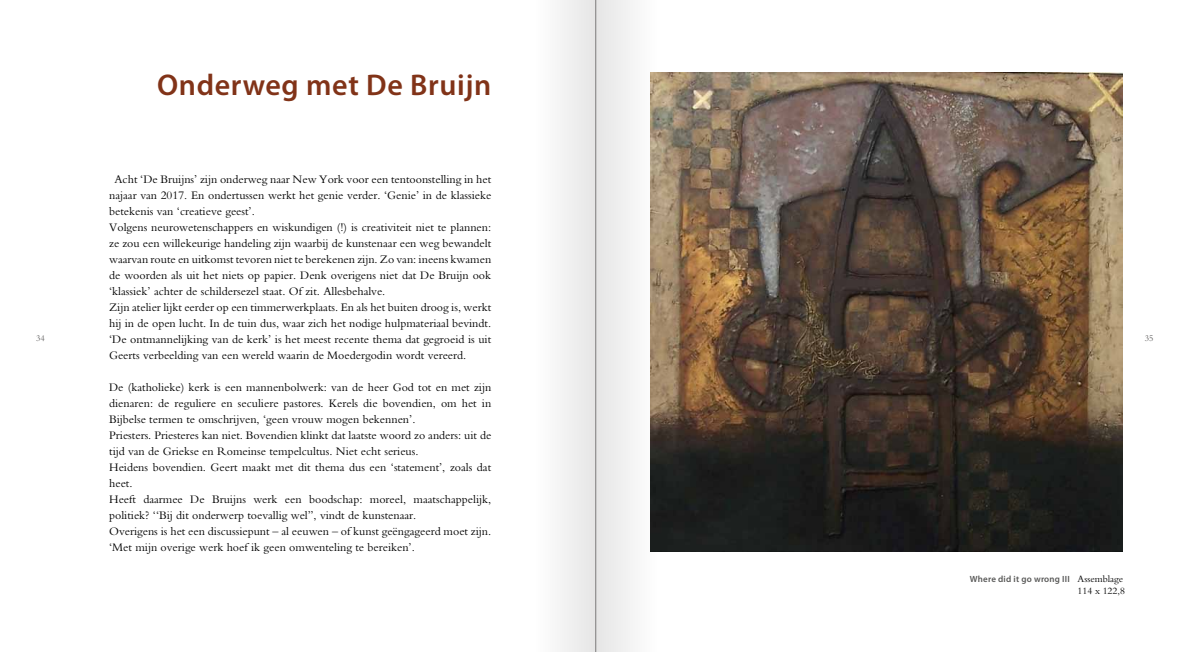
<style>
.page{position:relative;width:1191px;height:652px;background:#fff}
.page>*{position:absolute;margin:0;border:0;box-sizing:border-box;transform-origin:0 0}
.t1{font:600 30px "Myriad Pro";letter-spacing:.02em;color:#813318}
.t2{font:12px/16px "Bembo Std";color:#000}
.t3{font:10px "Bembo Std";color:#000}
.t4{font:600 9px "Myriad Pro";letter-spacing:.02em;color:#575756}
.t5{font:9px "Bembo Std";color:#646363}
.s1{font-family:"Bembo Std";font-weight:400;font-size:10px;color:#000}
</style>
<div class="page">
<div style="left:596px;top:0;width:61px;height:652px;background:#f1f1f1"></div>
<div style="left:534px;top:0;width:61px;height:652px;background:#f2f2f2"></div>
<hr style="left:595px;top:0;width:1px;height:652px;background:#7c7b7b">
<img style="left:651px;top:72px;width:471px;height:479px">
<h1 class="t1" style="left:157px;top:66px;width:335px">Onderweg met De Bruijn</h1>
<p class="t2" style="left:109px;top:171px;width:383px;text-indent:5px">Acht ‘De Bruijns’ zijn onderweg naar New York voor een tentoonstelling in het najaar van 2017. En ondertussen werkt het genie verder. ‘Genie’ in de klassieke betekenis van ‘creatieve geest’.<br>Volgens neurowetenschappers en wiskundigen (!) is creativiteit niet te plannen: ze zou een willekeurige handeling zijn waarbij de kunstenaar een weg bewandelt waarvan route en uitkomst tevoren niet te berekenen zijn. Zo van: ineens kwamen de woorden als uit het niets op papier. Denk overigens niet dat De Bruijn ook ‘klassiek’ achter de schildersezel staat. Of zit. Allesbehalve.<br>Zijn atelier lijkt eerder op een timmerwerkplaats. En als het buiten droog is, werkt hij in de open lucht. In de tuin dus, waar zich het nodige hulpmateriaal bevindt. ‘De ontmannelijking van de kerk’ is het meest recente thema dat gegroeid is uit Geerts verbeelding van een wereld waarin de Moedergodin wordt vereerd.</p>
<p class="t2" style="left:109px;top:379px;width:384px">De (katholieke) kerk is een mannenbolwerk: van de heer God tot en met zijn dienaren: de reguliere en seculiere pastores. Kerels die bovendien, om het in Bijbelse termen te omschrijven, ‘geen vrouw mogen bekennen’.<br>Priesters. Priesteres kan niet. Bovendien klinkt dat laatste woord zo anders: uit de tijd van de Griekse en Romeinse tempelcultus. Niet echt serieus.<br>Heidens bovendien. Geert maakt met dit thema dus een ‘statement’, zoals dat heet.<br>Heeft daarmee De Bruijns werk een boodschap: moreel, maatschappelijk, politiek? ‘‘Bij dit onderwerp toevallig wel”, vindt de kunstenaar.<br>Overigens is het een discussiepunt – al eeuwen – of kunst geëngageerd moet zijn. ‘Met mijn overige werk hoef ik geen omwenteling te bereiken’.</p>
<p class="t5" style="left:36px;top:332px;width:10px">34</p>
<p class="t5" style="left:1144px;top:332px;width:10px">35</p>
<p class="t4" style="left:970px;top:573px;width:155px">Where did it go wrong III <span class="s1">Assemblage</span></p>
<p class="t3" style="left:1077px;top:585px;width:49px">114 x 122,8</p>
</div>
